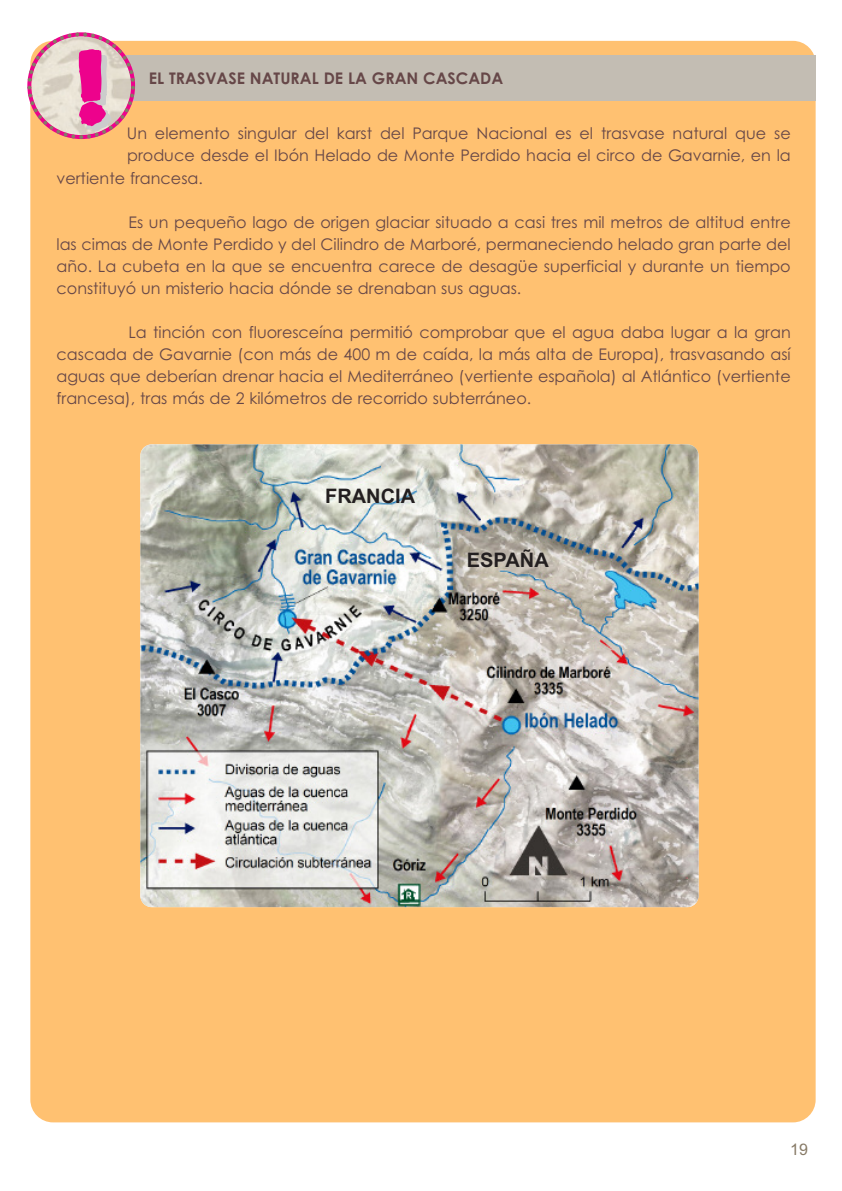
<style>
.page{position:relative;width:842px;height:1191px;background:#fff}
.page>*{position:absolute;margin:0;border:0;box-sizing:border-box;transform-origin:0 0}
.t1{font:700 20px "Arial";color:#231f20}
.t2{font:16px/22px "Century Gothic";color:#664748;text-align:justify}
.t3{font:700 16px "Century Gothic";color:#664748}
.t4{font:16px "Arial";color:#877a66}
</style>
<div class="page">
<div style="left:30px;top:41px;width:786px;height:1081px;background:#ffc171;border-radius:23px"></div>
<div style="left:95px;top:55px;width:721px;height:45px;background:#c3bdb3"></div>
<img style="left:140px;top:444px;width:558px;height:463px;border-radius:11px">
<svg style="left:27px;top:32px;width:110px;height:109px"></svg>
<p class="t3" style="left:149px;top:70px;width:356px">EL TRASVASE NATURAL DE LA GRAN CASCADA</p>
<p class="t2" style="left:127px;top:123px;width:665px">Un elemento singular del karst del Parque Nacional es el trasvase natural que se</p>
<p class="t2" style="left:127px;top:145px;width:665px">produce desde el Ibón Helado de Monte Perdido hacia el circo de Gavarnie, en la</p>
<p class="t2" style="left:57px;top:167px;width:148px">vertiente francesa.</p>
<p class="t2" style="left:57px;top:211px;width:736px;text-indent:72px">Es un pequeño lago de origen glaciar situado a casi tres mil metros de altitud entre las cimas de Monte Perdido y del Cilindro de Marboré, permaneciendo helado gran parte del año. La cubeta en la que se encuentra carece de desagüe superficial y durante un tiempo constituyó un misterio hacia dónde se drenaban sus aguas.</p>
<p class="t2" style="left:57px;top:321px;width:736px;text-indent:72px">La tinción con fluoresceína permitió comprobar que el agua daba lugar a la gran cascada de Gavarnie (con más de 400 m de caída, la más alta de Europa), trasvasando así aguas que deberían drenar hacia el Mediterráneo (vertiente española) al Atlántico (vertiente francesa), tras más de 2 kilómetros de recorrido subterráneo.</p>
<p class="t1" style="left:325px;top:484px;width:91px">FRANCIA</p>
<p class="t1" style="left:467px;top:548px;width:83px">ESPAÑA</p>
<p class="t4" style="left:790px;top:1140px;width:19px">19</p>
</div>
